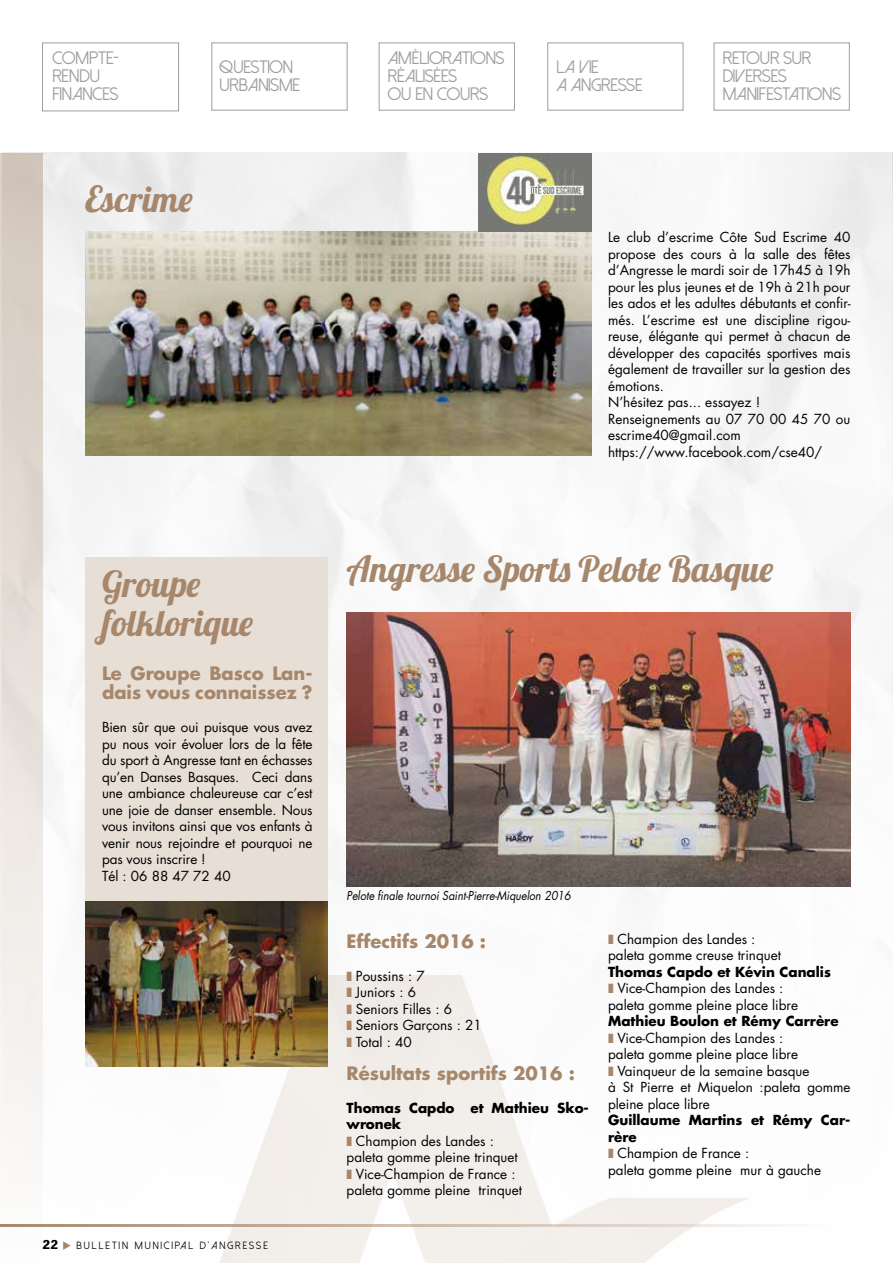
<style>
.page{position:relative;width:893px;height:1263px;background:#fff}
.page>*{position:absolute;margin:0;border:0;box-sizing:border-box;transform-origin:0 0}
.t1{font:36px/39px "Lobster 1.4";color:#a6876b}
.t2{font:18px/18px "Dolce Vita";color:#9c9e9f}
.t3{font:700 18px/19.5px "Futura";color:#a6876b}
.t4{font:13.5px/16.5px "Futura";color:#000}
.t5{font:700 13.5px "News Gothic T";color:#000}
.t6{font:italic 12px "Futura";color:#000;scale:.9 1}
.t7{font:10.5px "Dolce Vita";letter-spacing:.2em;color:#000}
.s1{color:#a6876b}
.s2{font-weight:700}
</style>
<div class="page">
<img style="left:168px;top:976px;width:599px;height:287px">
<div style="left:0;top:153px;width:43px;height:1110px;background:linear-gradient(to bottom,#d2c6bb,#fefdfd)"></div>
<hr style="left:0;top:1224px;width:829px;height:2px;background:#a6876b">
<svg style="left:63px;top:1241px;width:8px;height:9px"></svg>
<div style="left:42px;top:43px;width:137px;height:68px;border:1px solid #9c9e9f"></div>
<div style="left:211px;top:43px;width:136px;height:68px;border:1px solid #9c9e9f"></div>
<div style="left:379px;top:43px;width:136px;height:68px;border:1px solid #9c9e9f"></div>
<div style="left:547px;top:43px;width:136px;height:68px;border:1px solid #9c9e9f"></div>
<div style="left:714px;top:43px;width:136px;height:68px;border:1px solid #9c9e9f"></div>
<img style="left:347px;top:612px;width:503px;height:275px">
<img style="left:85px;top:232px;width:506px;height:223px">
<div style="left:85px;top:557px;width:242px;height:438px;background:#e7ded6"></div>
<img style="left:85px;top:901px;width:242px;height:166px">
<img style="left:478px;top:153px;width:113px;height:79px">
<h2 class="t2" style="left:52px;top:50px;width:21px">COMPTE</h2>
<h2 class="t2" style="left:114px;top:50px;width:6px">-</h2>
<h2 class="t2" style="left:52px;top:68px;width:11px">RENDU<br>FINANCES</h2>
<h2 class="t2" style="left:220px;top:58px;width:82px">QUESTION<br>URBANISME</h2>
<h2 class="t2" style="left:388px;top:50px;width:61px">AMÉLIORATIONS<br>RÉALISÉES<br>OUENCOURS</h2>
<h2 class="t2" style="left:557px;top:58px;width:87px">LA VIE<br>A ANGRESSE</h2>
<h2 class="t2" style="left:723px;top:50px;width:20px">RETOUR</h2>
<h2 class="t2" style="left:783px;top:50px;width:11px">SUR</h2>
<h2 class="t2" style="left:723px;top:68px;width:10px">DIVERSES<br>MANIFESTATIONS</h2>
<h1 class="t1" style="left:85px;top:179px;width:109px">Escrime</h1>
<p class="t4" style="left:608px;top:229px;width:244px">Le club d’escrime Côte Sud Escrime 40 propose des cours à la salle des fêtes d’Angresse le mardi soir de 17h45 à 19h pour les plus jeunes et de 19h à 21h pour les ados et les adultes débutants et confir&shy;més. L’escrime est une discipline rigou&shy;reuse, élégante qui permet à chacun de développer des capacités sportives mais également de travailler sur la gestion des émotions.<br>N’hésitez pas... essayez !<br>Renseignements au 07 70 00 45 70 ou escrime40@gmail.com https://www.facebook.com/cse40/</p>
<h1 class="t1" style="left:102px;top:564px;width:153px">Groupe folklorique</h1>
<h2 class="t3" style="left:102px;top:663px;width:212px">Le Groupe Basco Lan&shy;dais vous connaissez ?</h2>
<p class="t4" style="left:102px;top:719px;width:212px">Bien sûr que oui puisque vous avez pu nous voir évoluer lors de la fête du sport à Angresse tant en échasses qu’en Danses Basques. Ceci dans une ambiance chaleureuse car c’est une joie de danser ensemble. Nous vous invitons ainsi que vos enfants à venir nous rejoindre et pourquoi ne pas vous inscrire !<br>Tél : 06 88 47 72 40</p>
<p class="t5" style="left:43px;top:1237px;width:17px">22</p>
<p class="t7" style="left:77px;top:1240px;width:193px">BULLETIN MUNICIPAL D’ANGRESSE</p>
<h1 class="t1" style="left:347px;top:549px;width:428px">Angresse Sports Pelote Basque</h1>
<p class="t6" style="left:347px;top:888px;width:251px">Pelote finale tournoi Saint-Pierre-Miquelon 2016</p>
<h2 class="t3" style="left:347px;top:931px;width:141px">Effectifs 2016 :</h2>
<p class="t4" style="left:347px;top:967px;width:137px"><span class="s1">❚</span> Poussins : 7<br><span class="s1">❚</span> Juniors : 6<br><span class="s1">❚</span> Seniors Filles : 6<br><span class="s1">❚</span> Seniors Garçons : 21 <span class="s1">❚</span> Total : 40</p>
<h2 class="t3" style="left:347px;top:1063px;width:230px">Résultats sportifs 2016 :</h2>
<p class="t4" style="left:347px;top:1099px;width:244px"><span class="s2">Thomas Capdo et Mathieu Sko&shy;wronek<br></span><span class="s1">❚</span> Champion des Landes :<br>paleta gomme pleine trinquet<br><span class="s1">❚</span> Vice-Champion de France :<br>paleta gomme pleine trinquet</p>
<p class="t4" style="left:608px;top:930px;width:174px"><span class="s1">❚</span> Champion des Landes : paleta gomme creuse trinquet</p>
<p class="t4" style="left:608px;top:963px;width:224px"><span class="s2">Thomas Capdo et Kévin Canalis </span><span class="s1">❚</span> Vice-Champion des Landes :<br>paleta gomme pleine place libre</p>
<p class="t4" style="left:608px;top:1013px;width:244px"><span class="s2">Mathieu Boulon et Rémy Carrère<br></span><span class="s1">❚</span> Vice-Champion des Landes :<br>paleta gomme pleine place libre<br><span class="s1">❚</span> Vainqueur de la semaine basque<br>à St Pierre et Miquelon :paleta gomme pleine place libre</p>
<p class="t4" style="left:608px;top:1112px;width:244px"><span class="s2">Guillaume Martins et Rémy Car&shy;rère<br></span><span class="s1">❚</span> Champion de France :<br>paleta gomme pleine mur à gauche</p>
</div>
